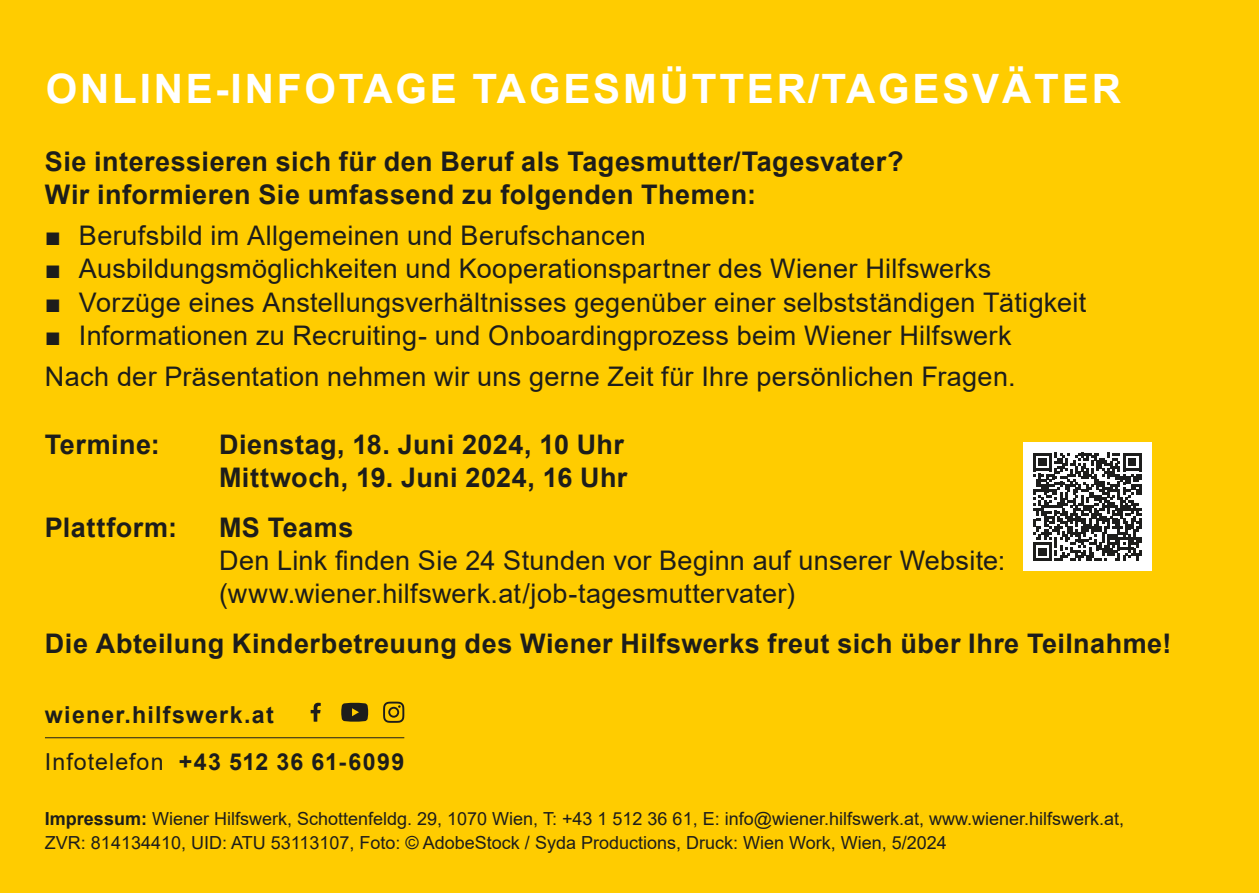
<style>
.page{position:relative;width:1259px;height:893px;background:#fc0}
.page>*{position:absolute;margin:0;border:0;box-sizing:border-box;transform-origin:0 0}
.t1{font:700 40.5px "Arial";letter-spacing:.07em;color:#fff}
.Folder-Untertitel{font:27px/33px "Arial";letter-spacing:.01em;color:#1d1d1b}
.Folder-Untertitel-2{font:700 27px/33px "Arial";letter-spacing:.02em;color:#1d1d1b}
.Aufzählung_9pt{font:700 27px "Arial";letter-spacing:.02em;color:#1d1d1b}
.Aufzählung_9pt-2{font:27px "Arial";letter-spacing:.01em;color:#1d1d1b}
.Servicehotline{font:700 23.4px "Arial";letter-spacing:.055em;color:#1d1d1b}
.Servicehotline-2{font:23.4px "Arial";letter-spacing:.045em;color:#1d1d1b}
.Fließtext{font:18px/24px "Arial";color:#1d1d1b}
.s1{font-weight:700}
</style>
<div class="page">
<svg style="left:311px;top:703px;width:10px;height:19px"></svg>
<svg style="left:341px;top:703px;width:27px;height:19px"></svg>
<svg style="left:383px;top:702px;width:21px;height:21px"></svg>
<hr style="left:45px;top:737px;width:359px;height:1px;background:#1d1d1b">
<div style="left:1023px;top:442px;width:128px;height:129px;background:#fff"></div>
<svg style="left:1033px;top:453px;width:108px;height:108px"></svg>
<p class="t1" style="left:46px;top:60px;width:1076px">ONLINE-INFOTAGE TAGESMÜTTER/TAGESVÄTER</p>
<p class="Folder-Untertitel-2" style="left:45px;top:145px;width:860px">Sie interessieren sich für den Beruf als Tagesmutter/Tagesvater?<br>Wir informieren Sie umfassend zu folgenden Themen:</p>
<p class="Folder-Untertitel" style="left:45px;top:219px;width:602px">■ Berufsbild im Allgemeinen und Berufschancen</p>
<p class="Folder-Untertitel" style="left:45px;top:252px;width:948px">■ Ausbildungsmöglichkeiten und Kooperationspartner des Wiener Hilfswerks</p>
<p class="Folder-Untertitel" style="left:45px;top:285px;width:1043px">■ Vorzüge eines Anstellungsverhältnisses gegenüber einer selbstständigen Tätigkeit</p>
<p class="Folder-Untertitel" style="left:45px;top:318px;width:968px">■ Informationen zu Recruiting- und Onboardingprozess beim Wiener Hilfswerk</p>
<p class="Aufzählung_9pt-2" style="left:45px;top:358px;width:972px">Nach der Präsentation nehmen wir uns gerne Zeit für Ihre persönlichen Fragen.</p>
<p class="Folder-Untertitel-2" style="left:45px;top:429px;width:116px">Termine:</p>
<p class="Folder-Untertitel-2" style="left:219px;top:429px;width:410px">Dienstag, 18. Juni 2024, 10 Uhr<br>Mittwoch, 19. Juni 2024, 16 Uhr</p>
<p class="Folder-Untertitel-2" style="left:45px;top:512px;width:134px">Plattform:</p>
<p class="Folder-Untertitel" style="left:219px;top:511px;width:788px"><span class="s1">MS Teams<br></span>Den Link finden Sie 24 Stunden vor Beginn auf unserer Website: (www.wiener.hilfswerk.at/job-tagesmuttervater)</p>
<p class="Aufzählung_9pt" style="left:45px;top:625px;width:1128px">Die Abteilung Kinderbetreuung des Wiener Hilfswerks freut sich über Ihre Teilnahme!</p>
<p class="Servicehotline" style="left:45px;top:698px;width:230px">wiener.hilfswerk.at</p>
<p class="Servicehotline-2" style="left:45px;top:745px;width:120px">Infotelefon</p>
<p class="Servicehotline" style="left:179px;top:745px;width:227px">+43 512 36 61-6099</p>
<p class="Fließtext" style="left:45px;top:807px;width:1080px"><span class="s1">Impressum:</span> Wiener Hilfswerk, Schottenfeldg. 29, 1070 Wien, T: +43 1 512 36 61, E: info@wiener.hilfswerk.at, www.wiener.hilfswerk.at,<br>ZVR: 814134410, UID: ATU 53113107, Foto: © AdobeStock / Syda Productions, Druck: Wien Work, Wien, 5/2024</p>
</div>
